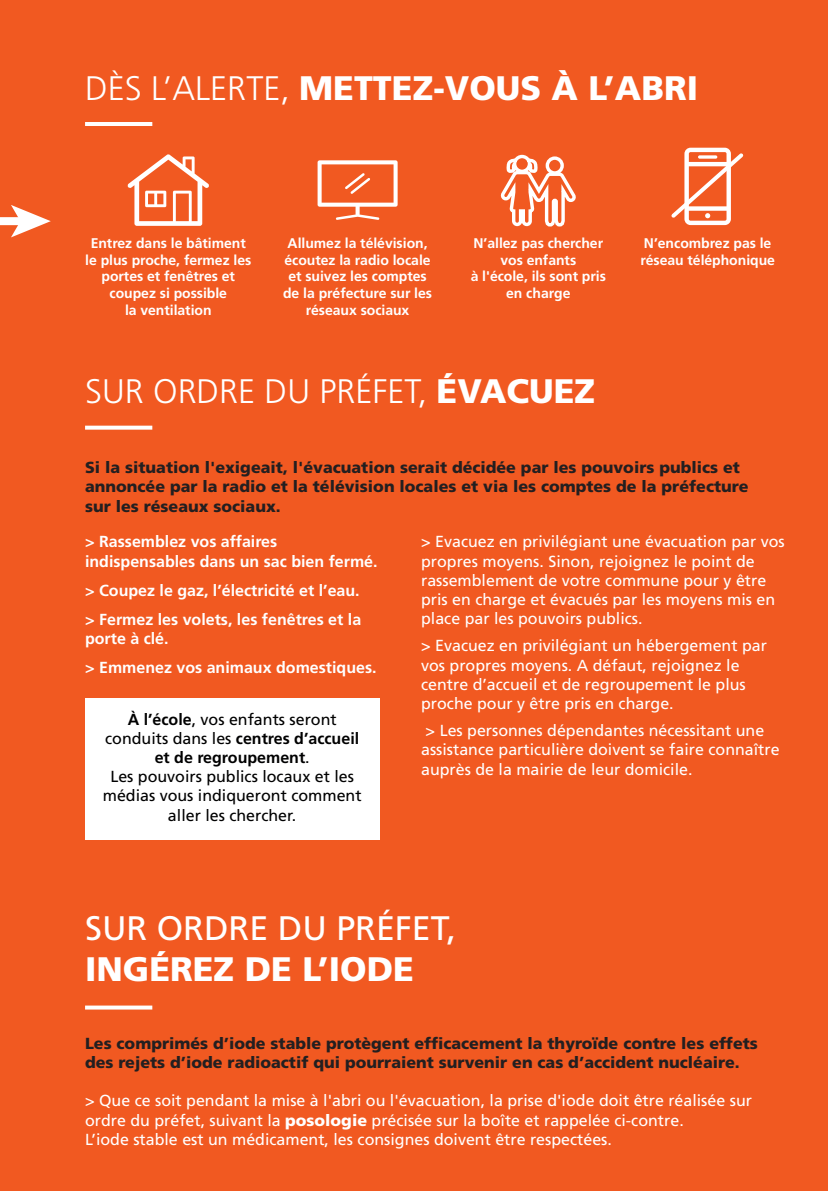
<style>
.page{position:relative;width:828px;height:1191px;background:#f15921}
.page>*{position:absolute;margin:0;border:0;box-sizing:border-box;transform-origin:0 0}
.t1{font:900 34px "Frutiger";color:#fff}
.t2{font:300 34px "Frutiger";color:#fff}
.t3{font:34px "Frutiger";color:#fff}
.t4{font:16px/19.2px "Frutiger";color:#fff}
.t5{font:900 16px/19.2px "Frutiger";color:#231f20}
.t6{font:700 16px/29.2px "Frutiger";color:#fff}
.t7{font:16px/19.2px "Frutiger";color:#000001;text-align:center}
.t8{font:700 14px/16.8px "Frutiger";letter-spacing:-.005em;color:#fff;text-align:center}
.s1{font-weight:300}
.s2{font-weight:900}
.s3{font-weight:700}
</style>
<div class="page">
<svg style="left:85px;top:425px;width:67px;height:4px"></svg>
<hr style="left:85px;top:122px;width:67px;height:4px;background:#fff">
<svg style="left:85px;top:1005px;width:67px;height:4px"></svg>
<div style="left:85px;top:698px;width:295px;height:142px;background:#fff"></div>
<svg style="left:317px;top:160px;width:80px;height:60px"></svg>
<svg style="left:127px;top:154px;width:82px;height:72px"></svg>
<svg style="left:500px;top:154px;width:76px;height:73px"></svg>
<svg style="left:671px;top:148px;width:73px;height:77px"></svg>
<div style="left:0;top:217px;width:23px;height:8px;background:#fff"></div>
<svg style="left:11px;top:205px;width:40px;height:32px"></svg>
<h1 class="t1" style="left:85px;top:67px;width:614px"><span class="s1">DÈS L’ALERTE,</span> METTEZ-VOUS À L’ABRI</h1>
<p class="t8" style="left:85px;top:234px;width:167px">Entrez dans le bâtiment le plus proche, fermez les portes et fenêtres et coupez si possible<br>la ventilation</p>
<p class="t8" style="left:471px;top:234px;width:137px">N’allez pas chercher vos enfants<br>à l'école, ils sont pris en charge</p>
<p class="t8" style="left:640px;top:234px;width:136px;text-align:left">N’encombrez pas le réseau téléphonique</p>
<p class="t8" style="left:283px;top:234px;width:150px">Allumez la télévision, écoutez la radio locale et suivez les comptes de la préfecture sur les réseaux sociaux</p>
<h1 class="t2" style="left:85px;top:372px;width:512px">SUR ORDRE DU PRÉFET, <span class="s2">ÉVACUEZ</span></h1>
<p class="t5" style="left:85px;top:458px;width:665px">Si la situation l'exigeait, l'évacuation serait décidée par les pouvoirs publics et annoncée par la radio et la télévision locales et via les comptes de la préfecture sur les réseaux sociaux.</p>
<p class="t6" style="left:85px;top:532px;width:294px;line-height:19.2px">&gt; Rassemblez vos affaires indispensables dans un sac bien fermé.</p>
<p class="t6" style="left:85px;top:575px;width:278px">&gt; Coupez le gaz, l’électricité et l’eau. &gt; Fermez les volets, les fenêtres et la</p>
<p class="t6" style="left:85px;top:624px;width:293px">porte à clé.<br>&gt; Emmenez vos animaux domestiques.</p>
<p class="t7" style="left:103px;top:709px;width:260px"><span class="s3">À l’école</span>, vos enfants seront conduits dans les <span class="s3">centres d’accueil et de regroupement</span>.<br>Les pouvoirs publics locaux et les médias vous indiqueront comment aller les chercher.</p>
<p class="t4" style="left:421px;top:532px;width:365px">&gt; Evacuez en privilégiant une évacuation par vos propres moyens. Sinon, rejoignez le point de rassemblement de votre commune pour y être pris en charge et évacués par les moyens mis en place par les pouvoirs publics.</p>
<p class="t4" style="left:421px;top:636px;width:347px">&gt; Evacuez en privilégiant un hébergement par vos propres moyens. A défaut, rejoignez le centre d’accueil et de regroupement le plus proche pour y être pris en charge.</p>
<p class="t4" style="left:421px;top:721px;width:360px">&gt; Les personnes dépendantes nécessitant une assistance particulière doivent se faire connaître auprès de la mairie de leur domicile.</p>
<h1 class="t3" style="left:85px;top:908px;width:372px">SUR ORDRE DU PRÉFET,</h1>
<h1 class="t1" style="left:85px;top:948px;width:330px">INGÉREZ DE L’IODE</h1>
<p class="t5" style="left:85px;top:1033px;width:674px">Les comprimés d’iode stable protègent efficacement la thyroïde contre les effets des rejets d’iode radioactif qui pourraient survenir en cas d’accident nucléaire.</p>
<p class="t4" style="left:85px;top:1091px;width:668px">&gt; Que ce soit pendant la mise à l'abri ou l'évacuation, la prise d'iode doit être réalisée sur ordre du préfet, suivant la <span class="s2">posologie</span> précisée sur la boîte et rappelée ci-contre.<br>L’iode stable est un médicament, les consignes doivent être respectées.</p>
</div>
